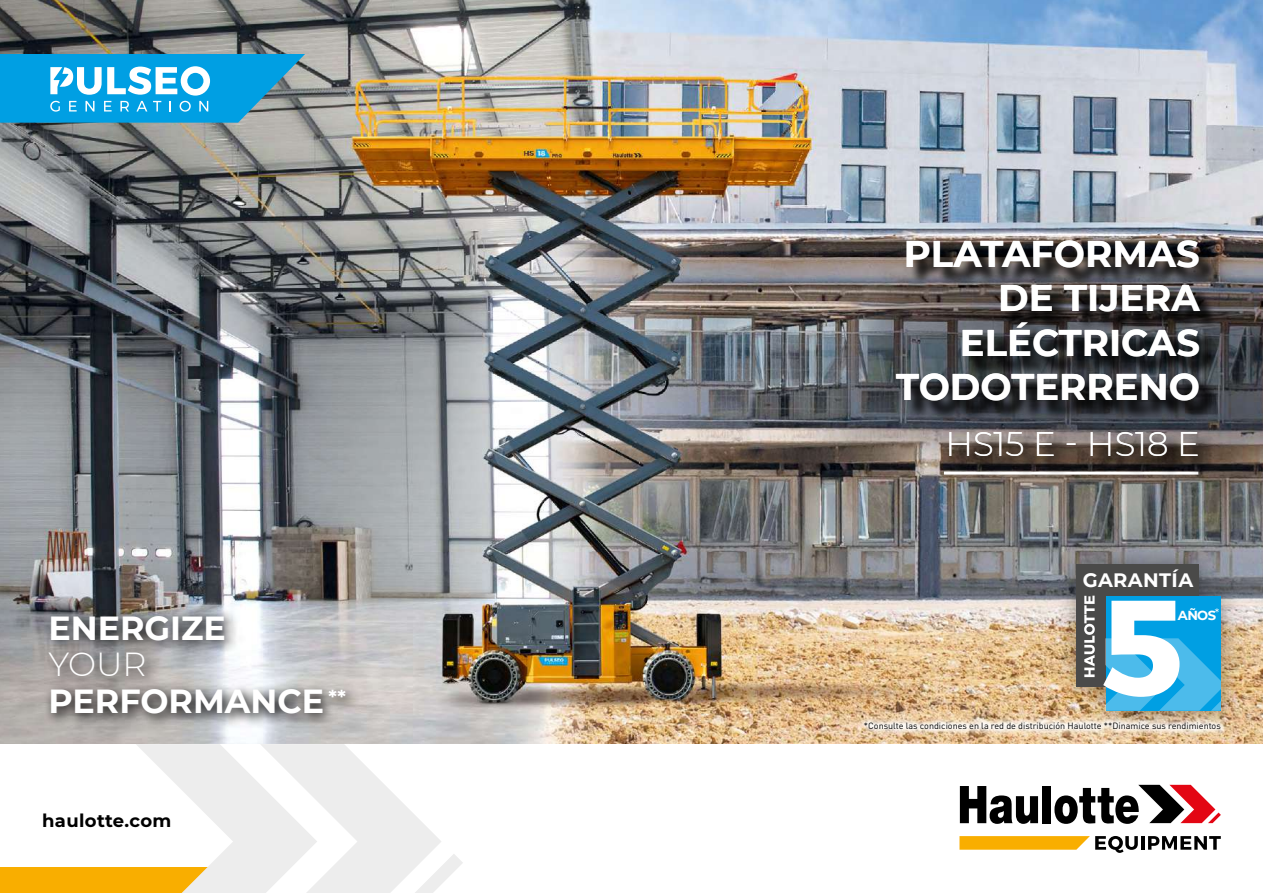
<style>
.page{position:relative;width:1263px;height:893px;background:#fff}
.page>*{position:absolute;margin:0;border:0;box-sizing:border-box;transform-origin:0 0}
.t1{font:700 37.05px/44.5px "Montserrat";color:#fff;text-align:right}
.t2{font:300 34.05px "Montserrat";color:#fff}
.t3{font:700 33.3px/36.6px "Montserrat";color:#fff}
.t4{font:700 19.35px "Montserrat";letter-spacing:.02em;color:#fff}
.t5{font:700 18px "Montserrat";letter-spacing:.02em;color:#000}
.t6{font:700 13.05px "Montserrat";color:#fff}
.t7{font:9px "DIN Pro";color:#000}
.s1{font-weight:300}
</style>
<div class="page">
<img style="left:0;top:0;width:1263px;height:744px">
<svg style="left:0;top:54px;width:305px;height:69px;background:#31aadd"></svg>
<hr style="left:1141px;top:836px;width:3px;height:14px;background:#000">
<svg style="left:1148px;top:836px;width:73px;height:14px"></svg>
<svg style="left:960px;top:786px;width:78px;height:38px"></svg>
<div style="left:1043px;top:786px;width:8px;height:37px;background:#000"></div>
<svg style="left:1054px;top:785px;width:167px;height:39px"></svg>
<svg style="left:959px;top:836px;width:179px;height:17px"></svg>
<div style="left:0;top:867px;width:233px;height:26px;background:#f9ae00"></div>
<svg style="left:136px;top:744px;width:327px;height:149px"></svg>
<svg style="left:42px;top:607px;width:295px;height:121px;background:#a1a1a2"></svg>
<svg style="left:322px;top:683px;width:38px;height:29px"></svg>
<div style="left:1054px;top:542px;width:189px;height:191px;background:#000;opacity:.4"></div>
<div style="left:1076px;top:564px;width:123px;height:123px;background:#4a4a49"></div>
<div style="left:1106px;top:596px;width:114px;height:115px;background:#009fe3"></div>
<svg style="left:1103px;top:601px;width:117px;height:110px"></svg>
<svg style="left:1084px;top:596px;width:11px;height:81px"></svg>
<svg style="left:857px;top:714px;width:371px;height:22px;background:#e6d2b9"></svg>
<div style="left:899px;top:242px;width:319px;height:233px;background:#000;opacity:.75"></div>
<h3 class="t3" style="left:48px;top:608px;width:179px">ENERGIZE</h3>
<h3 class="t3" style="left:48px;top:644px;width:299px"><span class="s1">YOUR<br></span>PERFORMANCE <sup>**</sup></h3>
<h3 class="t5" style="left:42px;top:808px;width:131px">haulotte.com</h3>
<h1 class="t1" style="left:896px;top:229px;width:305px">PLATAFORMAS<br>DE TIJERA<br>ELÉCTRICAS<br>TODOTERRENO</h1>
<h2 class="t2" style="left:945px;top:421px;width:256px">HS15 E - HS18 E</h2>
<h3 class="t4" style="left:1083px;top:566px;width:112px">GARANTÍA</h3>
<h3 class="t6" style="left:1178px;top:606px;width:43px">AÑOS<sup>*</sup></h3>
<p class="t7" style="left:864px;top:719px;width:358px">*Consulte las condiciones en la red de distribución Haulotte **Dinamice sus rendimientos</p>
</div>
